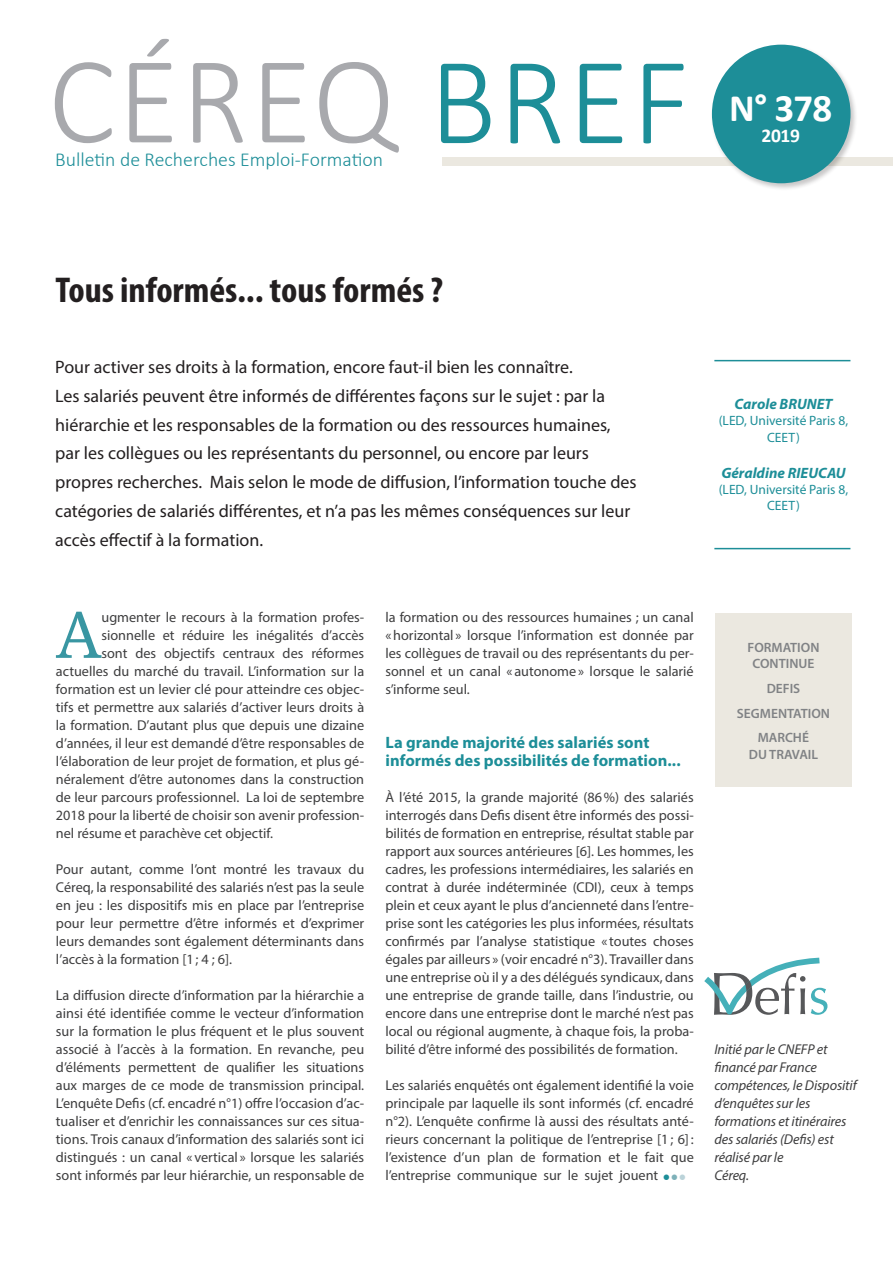
<style>
.page{position:relative;width:893px;height:1263px;background:#fff}
.page>*{position:absolute;margin:0;border:0;box-sizing:border-box;transform-origin:0 0}
.t1{font:300 125.55px "Calibri";letter-spacing:.02em;color:#a8a9ad}
.LETTRINE{font:64.65px "Droid Serif";color:#3996a2}
.t2{font:700 39px "Calibri";color:#fff}
.TITRE{font:700 condensed 36px "Myriad Pro";color:#231f20;scale:1.05 1}
.t3{font:700 condensed 21px "Minion Pro";color:#1d8e98}
.t4{font:300 19.8px "Calibri";color:#1d8e98}
.t5{font:700 19.5px "Calibri";color:#fff}
.CHAPO{font:18px/28.8px "Myriad Pro";color:#231f20}
.INTERTITRES{font:700 16.5px/18px "Myriad Pro";color:#1d8e98}
.AUTEUR{font:italic 700 15px "Myriad Pro";color:#1d8e98}
.TEXTE{font:14.25px/18px "Myriad Pro";color:#3e3e3f;text-align:justify}
.LETTRINE-2{font:14.25px "Myriad Pro";color:#3e3e3f}
.TEXTE-2{font:italic 14.25px/18px "Myriad Pro";letter-spacing:-.01em;color:#3e3e3f}
.AUTEUR-2{font:13.5px/16.2px "Myriad Pro";color:#1d8e98;text-align:center}
.Default{font:600 13.5px/16.2px "Myriad Pro";color:#808285;text-align:center}
.s1{color:#1d8e98}
.s2{color:#7eb1b9}
.s3{color:#bbd3d9}
</style>
<div class="page">
<div style="left:715px;top:613px;width:136px;height:174px;background:#ebe8e0"></div>
<hr style="left:714px;top:360px;width:136px;height:1px;background:#1d8e98">
<hr style="left:714px;top:548px;width:136px;height:1px;background:#1d8e98">
<div style="left:442px;top:157px;width:451px;height:9px;background:#ebe8e0"></div>
<div style="left:710px;top:43px;width:148px;height:148px;background:#231f20;opacity:.25"></div>
<div style="left:712px;top:45px;width:138px;height:138px;background:#1d8e98;border-radius:50%"></div>
<svg style="left:704px;top:957px;width:123px;height:58px"></svg>
<p class="t1" style="left:48px;top:23px;width:643px">CÉREQ <span class="s1">BREF</span></p>
<p class="t4" style="left:55px;top:147px;width:329px">Bulletin de Recherches Emploi-Formation</p>
<p class="t2" style="left:729px;top:80px;width:105px">N° 378</p>
<p class="t5" style="left:761px;top:121px;width:40px">2019</p>
<p class="TITRE" style="left:55px;top:267px;width:371px">Tous informés... tous formés ?</p>
<p class="CHAPO" style="left:55px;top:352px;width:519px">Pour activer ses droits à la formation, encore faut-il bien les connaître.</p>
<p class="CHAPO" style="left:55px;top:381px;width:583px">Les salariés peuvent être informés de différentes façons sur le sujet : par la hiérarchie et les responsables de la formation ou des ressources humaines, par les collègues ou les représentants du personnel, ou encore par leurs propres recherches. Mais selon le mode de diffusion, l’information touche des catégories de salariés différentes, et n’a pas les mêmes conséquences sur leur accès effectif à la formation.</p>
<p class="AUTEUR" style="left:734px;top:394px;width:99px">Carole BRUNET</p>
<p class="AUTEUR-2" style="left:719px;top:413px;width:131px">(LED, Université Paris 8,<br>CEET)</p>
<p class="AUTEUR" style="left:721px;top:463px;width:126px">Géraldine RIEUCAU</p>
<p class="AUTEUR-2" style="left:719px;top:481px;width:131px">(LED, Université Paris 8,<br>CEET)</p>
<p class="LETTRINE" style="left:56px;top:590px;width:47px">A</p>
<p class="LETTRINE-2" style="left:102px;top:608px;width:264px">ugmenter le recours à la formation profes-</p>
<p class="LETTRINE-2" style="left:102px;top:626px;width:264px">sionnelle et réduire les inégalités d’accès</p>
<p class="LETTRINE-2" style="left:102px;top:644px;width:264px">sont des objectifs centraux des réformes</p>
<p class="LETTRINE-2" style="left:56px;top:662px;width:310px">actuelles du marché du travail. L’information sur la</p>
<p class="LETTRINE-2" style="left:56px;top:680px;width:310px">formation est un levier clé pour atteindre ces objec-</p>
<p class="LETTRINE-2" style="left:56px;top:698px;width:310px">tifs et permettre aux salariés d’activer leurs droits à</p>
<p class="LETTRINE-2" style="left:56px;top:716px;width:310px">la formation. D’autant plus que depuis une dizaine</p>
<p class="LETTRINE-2" style="left:56px;top:734px;width:310px">d’années, il leur est demandé d’être responsables de</p>
<p class="LETTRINE-2" style="left:56px;top:752px;width:310px">l’élaboration de leur projet de formation, et plus gé-</p>
<p class="LETTRINE-2" style="left:56px;top:770px;width:310px">néralement d’être autonomes dans la construction</p>
<p class="LETTRINE-2" style="left:56px;top:788px;width:310px">de leur parcours professionnel. La loi de septembre</p>
<p class="LETTRINE-2" style="left:56px;top:806px;width:310px">2018 pour la liberté de choisir son avenir profession-</p>
<p class="LETTRINE-2" style="left:56px;top:824px;width:219px">nel résume et parachève cet objectif.</p>
<p class="TEXTE" style="left:56px;top:860px;width:310px">Pour autant, comme l’ont montré les travaux du Céreq, la responsabilité des salariés n’est pas la seule en jeu : les dispositifs mis en place par l’entreprise pour leur permettre d’être informés et d’exprimer leurs demandes sont également déterminants dans l’accès à la formation [1; 4 ; 6].</p>
<p class="TEXTE" style="left:56px;top:986px;width:310px">La diffusion directe d’information par la hiérarchie a ainsi été identifiée comme le vecteur d’information sur la formation le plus fréquent et le plus souvent associé à l’accès à la formation. En revanche, peu d’éléments permettent de qualifier les situations aux marges de ce mode de transmission principal.<br>L’enquête Defis (cf. encadré n°1) offre l’occasion d’ac&shy;tualiser et d’enrichir les connaissances sur ces situa&shy;tions. Trois canaux d’information des salariés sont ici distingués : un canal « vertical » lorsque les salariés sont informés par leur hiérarchie, un responsable de</p>
<p class="TEXTE" style="left:385px;top:608px;width:310px">la formation ou des ressources humaines ; un canal «horizontal » lorsque l’information est donnée par les collègues de travail ou des représentants du per&shy;sonnel et un canal « autonome» lorsque le salarié s’informe seul.</p>
<p class="INTERTITRES" style="left:385px;top:733px;width:297px">La grande majorité des salariés sont informés des possibilités de formation...</p>
<p class="TEXTE" style="left:385px;top:788px;width:310px">À l’été 2015, la grande majorité (86%) des salariés interrogés dans Defis disent être informés des possi&shy;bilités de formation en entreprise, résultat stable par rapport aux sources antérieures [6]. Les hommes, les cadres, les professions intermédiaires, les salariés en contrat à durée indéterminée (CDI), ceux à temps plein et ceux ayant le plus d’ancienneté dans l’entre&shy;prise sont les catégories les plus informées, résultats confirmés par l’analyse statistique « toutes choses égales par ailleurs » (voir encadré n°3). Travailler dans une entreprise où il y a des délégués syndicaux, dans une entreprise de grande taille, dans l’industrie, ou encore dans une entreprise dont le marché n’est pas local ou régional augmente, à chaque fois, la proba&shy;bilité d’être informé des possibilités de formation.</p>
<p class="TEXTE" style="left:385px;top:1076px;width:310px">Les salariés enquêtés ont également identifié la voie principale par laquelle ils sont informés (cf. encadré n°2). L’enquête confirme là aussi des résultats anté&shy;rieurs concernant la politique de l’entreprise [1; 6]: l’existence d’un plan de formation et le fait que l’entreprise communique sur le sujet jouent</p>
<p class="t3" style="left:662px;top:1161px;width:26px">•<span class="s2">•</span><span class="s3">•</span></p>
<p class="Default" style="left:747px;top:639px;width:73px">FORMATION<br>CONTINUE</p>
<p class="Default" style="left:767px;top:680px;width:35px">DEFIS</p>
<p class="Default" style="left:737px;top:705px;width:95px">SEGMENTATION</p>
<p class="Default" style="left:749px;top:729px;width:71px">MARCHÉ<br>DU TRAVAIL</p>
<p class="TEXTE-2" style="left:714px;top:1040px;width:144px">Initié par le CNEFP et financé par France compétences, le Dispositif d’enquêtes sur les formations et itinéraires des salariés (Defis) est réalisé par le</p>
<p class="TEXTE-2" style="left:714px;top:1166px;width:36px">Céreq.</p>
</div>
